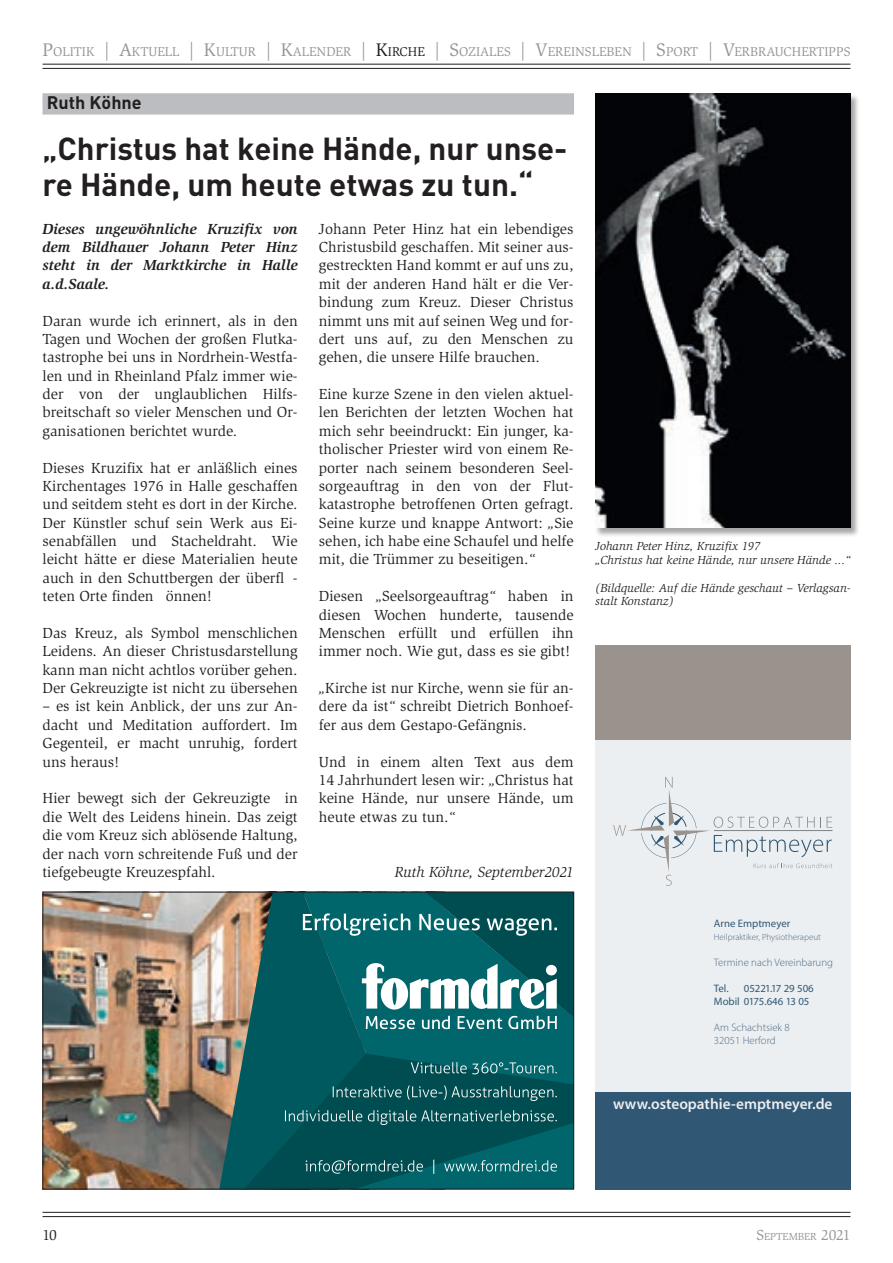
<style>
.page{position:relative;width:893px;height:1263px;background:#fff}
.page>*{position:absolute;margin:0;border:0;box-sizing:border-box;transform-origin:0 0}
.t1{font:700 31.5px/36px "DINOT";color:#231f20}
.t2{font:700 18px "DINOT";color:#231f20}
.t3{font:600 15.3px "Myriad Pro";color:#eceff1}
.t4{font:15px/18.5px "Slimbach Std";color:#231f20;text-align:justify}
.t5{font:italic 700 15px/18.3px "Slimbach Std";color:#231f20;text-align:justify}
.t6{font:italic 15px "Slimbach Std";color:#231f20}
.t7{font:15px "Slimbach Std";color:#231f20}
.t8{font:13.2px "Slimbach Std";color:#939598}
.t9{font:italic 12px/13.8px "Slimbach Std";color:#231f20}
.t10{font:300 10.8px/13px "Myriad Pro";color:#4e6b84}
.t11{font:10.8px/13px "Myriad Pro";color:#305875}
.t12{font:10.5px "Slimbach Std";color:#939598}
.t13{font:300 9px "Myriad Pro";color:#4e6b84}
.s1{font-size:18.75px}
.s2{font-size:18.75px;color:#231f20}
.s3{color:#231f20}
.s4{font-style:italic}
.s5{font-size:15px}
</style>
<div class="page">
<hr style="left:43px;top:64px;width:807px;height:1px;background:#231f20">
<hr style="left:43px;top:68px;width:807px;height:1px;background:#231f20">
<hr style="left:43px;top:1212px;width:807px;height:1px;background:#231f20">
<hr style="left:43px;top:1216px;width:807px;height:1px;background:#231f20">
<div style="left:43px;top:93px;width:531px;height:22px;background:#bcbdc0"></div>
<div style="left:595px;top:93px;width:265px;height:444px;background:#231f20;opacity:.4"></div>
<img style="left:595px;top:94px;width:255px;height:434px">
<img style="left:45px;top:894px;width:174px;height:293px">
<svg style="left:219px;top:892px;width:356px;height:297px;background:#236c6d"></svg>
<div style="left:43px;top:892px;width:531px;height:297px;border:1px solid #231f20"></div>
<div style="left:595px;top:729px;width:255px;height:386px;background:#eceff1"></div>
<svg style="left:613px;top:777px;width:219px;height:109px"></svg>
<div style="left:595px;top:1092px;width:255px;height:97px;background:#305875"></div>
<div style="left:595px;top:645px;width:255px;height:94px;background:#9a928c"></div>
<p class="t8" style="left:43px;top:44px;width:808px"><span class="s1">P</span>OLITIK <span class="s1">| A</span>KTUELL <span class="s1">| K</span>ULTUR <span class="s1">| K</span>ALENDER <span class="s1">|</span> <span class="s2">K</span><span class="s3">IRCHE</span> <span class="s1">| S</span>OZIALES <span class="s1">| V</span>EREINSLEBEN <span class="s1">| S</span>PORT <span class="s1">| V</span>ERBRAUCHERTIPPS</p>
<p class="t2" style="left:47px;top:90px;width:97px">Ruth Köhne</p>
<h1 class="t1" style="left:43px;top:129px;width:526px">„Christus hat keine Hände, nur unse&shy;re Hände, um heute etwas zu tun.“</h1>
<p class="t5" style="left:43px;top:219px;width:257px">Dieses ungewöhnliche Kruzifix von dem Bildhauer Johann Peter Hinz steht in der Marktkirche in Halle a.d.Saale.</p>
<p class="t4" style="left:43px;top:311px;width:257px">Daran wurde ich erinnert, als in den Tagen und Wochen der großen Flutka&shy;tastrophe bei uns in Nordrhein-Westfa&shy;len und in Rheinland Pfalz immer wie&shy;der von der unglaublichen Hilfs&shy;breitschaft so vieler Menschen und Or&shy;ganisationen berichtet wurde.</p>
<p class="t4" style="left:43px;top:458px;width:257px">Dieses Kruzifix hat er anläßlich eines Kirchentages 1976 in Halle geschaffen und seitdem steht es dort in der Kirche.<br>Der Künstler schuf sein Werk aus Ei&shy;senabfällen und Stacheldraht. Wie leicht hätte er diese Materialien heute auch in den Schuttbergen der überfl - teten Orte finden önnen!</p>
<p class="t4" style="left:43px;top:624px;width:257px">Das Kreuz, als Symbol menschlichen Leidens. An dieser Christusdarstellung kann man nicht achtlos vorüber gehen.<br>Der Gekreuzigte ist nicht zu übersehen</p>
<p class="t4" style="left:43px;top:697px;width:257px">– es ist kein Anblick, der uns zur An&shy;dacht und Meditation auffordert. Im Gegenteil, er macht unruhig, fordert uns heraus!</p>
<p class="t4" style="left:43px;top:789px;width:257px">Hier bewegt sich der Gekreuzigte in die Welt des Leidens hinein. Das zeigt die vom Kreuz sich ablösende Haltung, der nach vorn schreitende Fuß und der tiefgebeugte Kreuzespfahl.</p>
<p class="t4" style="left:319px;top:220px;width:256px">Johann Peter Hinz hat ein lebendiges Christusbild geschaffen. Mit seiner aus&shy;gestreckten Hand kommt er auf uns zu, mit der anderen Hand hält er die Ver&shy;bindung zum Kreuz. Dieser Christus nimmt uns mit auf seinen Weg und for&shy;dert uns auf, zu den Menschen zu gehen, die unsere Hilfe brauchen.</p>
<p class="t4" style="left:319px;top:385px;width:256px">Eine kurze Szene in den vielen aktuel&shy;len Berichten der letzten Wochen hat mich sehr beeindruckt: Ein junger, ka&shy;tholischer Priester wird von einem Re&shy;porter nach seinem besonderen Seel&shy;sorgeauftrag in den von der Flut&shy;katastrophe betroffenen Orten gefragt.<br>Seine kurze und knappe Antwort: <span class="s4">„</span>Sie sehen, ich habe eine Schaufel und helfe mit, die Trümmer zu beseitigen.<span class="s4">“</span></p>
<p class="t4" style="left:319px;top:587px;width:256px">Diesen <span class="s4">„</span>Seelsorgeauftrag<span class="s4">“</span> haben in diesen Wochen hunderte, tausende Menschen erfüllt und erfüllen ihn immer noch. Wie gut, dass es sie gibt!</p>
<p class="t4" style="left:319px;top:679px;width:256px"><span class="s4">„</span>Kirche ist nur Kirche, wenn sie für an&shy;dere da ist<span class="s4">“</span> schreibt Dietrich Bonhoef&shy;fer aus dem Gestapo-Gefängnis.</p>
<p class="t4" style="left:319px;top:752px;width:256px">Und in einem alten Text aus dem 14 Jahrhundert lesen wir: <span class="s4">„</span>Christus hat keine Hände, nur unsere Hände, um heute etwas zu tun.<span class="s4">“</span></p>
<p class="t6" style="left:395px;top:863px;width:180px">Ruth Köhne, September2021</p>
<p class="t9" style="left:595px;top:539px;width:257px">Johann Peter Hinz, Kruzifix 197<br>„Christus hat keine Hände, nur unsere Hände ...“</p>
<p class="t9" style="left:595px;top:581px;width:257px">(Bildquelle: Auf die Hände geschaut – Verlagsan&shy;stalt Konstanz)</p>
<p class="t11" style="left:714px;top:916px;width:78px">Arne Emptmeyer</p>
<p class="t13" style="left:714px;top:931px;width:109px">Heilpraktiker, Physiotherapeut</p>
<p class="t10" style="left:714px;top:956px;width:121px">Termine nach Vereinbarung</p>
<p class="t11" style="left:714px;top:981px;width:16px">Tel.</p>
<p class="t11" style="left:714px;top:981px;width:101px;text-indent:30px">05221.17 29 506<br>Mobil 0175.646 13 05</p>
<p class="t10" style="left:714px;top:1020px;width:77px">Am Schachtsiek 8<br>32051 Herford</p>
<p class="t3" style="left:613px;top:1094px;width:221px">www.osteopathie-emptmeyer.de</p>
<p class="t7" style="left:43px;top:1226px;width:16px">10</p>
<p class="t12" style="left:756px;top:1230px;width:96px"><span class="s5">S</span>EPTEMBER <span class="s5">2021</span></p>
</div>
